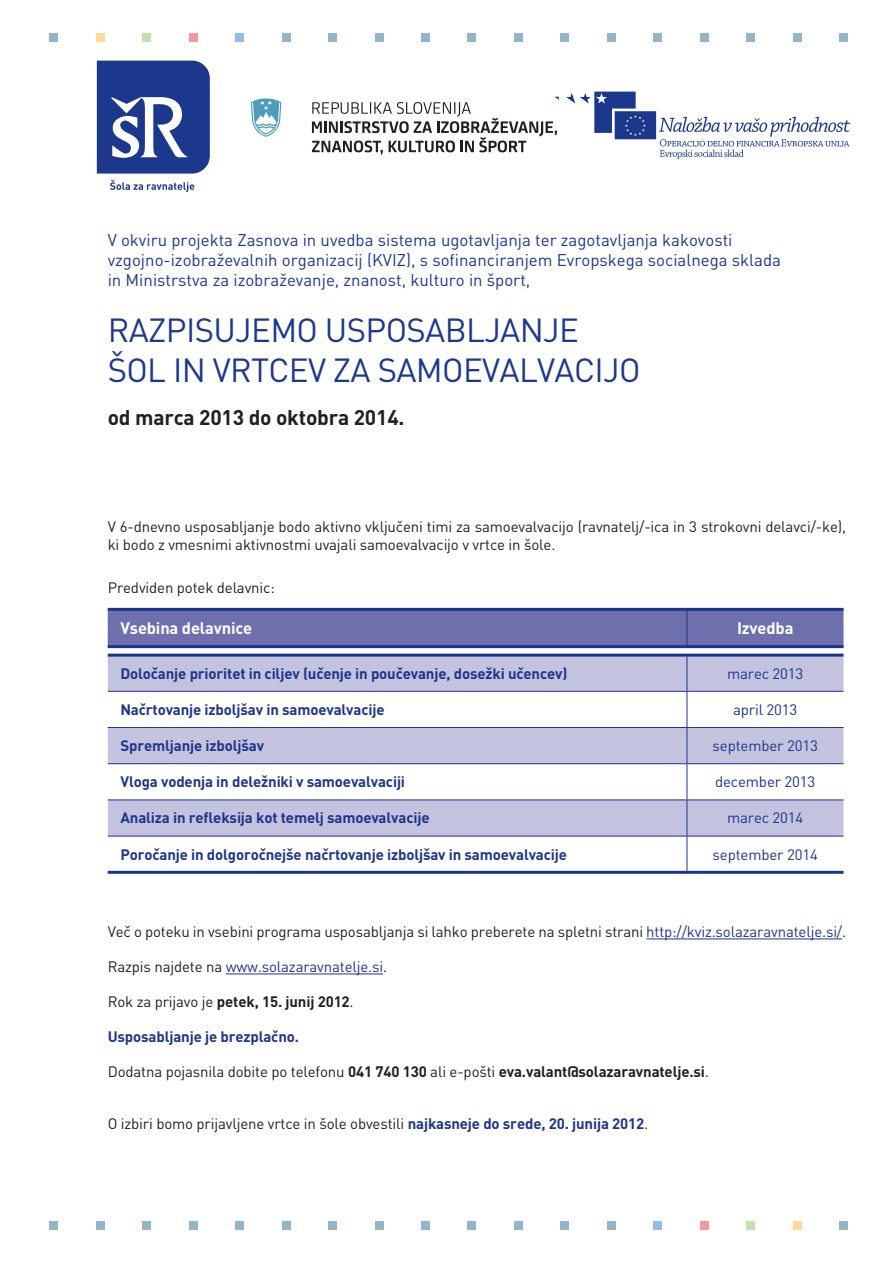
<style>
.page{position:relative;width:893px;height:1263px;background:#fff}
.page>*{position:absolute;margin:0;border:0;box-sizing:border-box;transform-origin:0 0}
.t1{font:33px/39.6px "DI Ncr";letter-spacing:-.02em;color:#1b388c}
.t2{font:700 21px "DI Ncr";letter-spacing:-.01em;color:#231f20}
.t3{font:16.8px/20.1px "DI Ncr";color:#1b388c}
.t4{font:700 16.5px "DI Ncr";letter-spacing:-.01em;color:#fff}
.t5{font:15px/18px "DI Ncr";letter-spacing:-.01em;color:#231f20}
.t6{font:700 15px "DI Ncr";letter-spacing:-.01em;color:#1e358b}
.t7{font:15px "DI Ncr";letter-spacing:-.01em;color:#1e358b}
.t8{font:700 15px "DI Ncr";letter-spacing:-.01em;color:#231f20}
.s1{color:#1e358b}
.s2{color:#231f20}
.s3{font-weight:400}
.s4{font-weight:700}
.s5{font-weight:700;color:#1e358b}
</style>
<div class="page">
<div style="left:561px;top:1221px;width:8px;height:8px;background:#92b6c7"></div>
<div style="left:96px;top:1221px;width:8px;height:8px;background:#92b6c7"></div>
<div style="left:50px;top:1221px;width:8px;height:8px;background:#92b6c7"></div>
<div style="left:236px;top:1221px;width:8px;height:8px;background:#92b6c7"></div>
<div style="left:189px;top:1221px;width:8px;height:8px;background:#92b6c7"></div>
<div style="left:143px;top:1221px;width:8px;height:8px;background:#92b6c7"></div>
<div style="left:282px;top:1221px;width:8px;height:8px;background:#92b6c7"></div>
<div style="left:329px;top:1221px;width:8px;height:8px;background:#92b6c7"></div>
<div style="left:375px;top:1221px;width:8px;height:8px;background:#92b6c7"></div>
<div style="left:421px;top:1221px;width:9px;height:8px;background:#92b6c7"></div>
<div style="left:468px;top:1221px;width:8px;height:8px;background:#92b6c7"></div>
<div style="left:514px;top:1221px;width:8px;height:8px;background:#92b6c7"></div>
<div style="left:607px;top:1221px;width:8px;height:8px;background:#92b6c7"></div>
<div style="left:654px;top:1221px;width:8px;height:8px;background:#93bde5"></div>
<div style="left:700px;top:1221px;width:8px;height:8px;background:#f6989d"></div>
<div style="left:747px;top:1221px;width:8px;height:8px;background:#c2dfae"></div>
<div style="left:793px;top:1221px;width:8px;height:8px;background:#fed998"></div>
<div style="left:840px;top:1221px;width:8px;height:8px;background:#92b6c7"></div>
<div style="left:329px;top:33px;width:8px;height:8px;background:#92b6c7"></div>
<div style="left:793px;top:33px;width:8px;height:8px;background:#92b6c7"></div>
<div style="left:840px;top:33px;width:8px;height:8px;background:#92b6c7"></div>
<div style="left:654px;top:33px;width:8px;height:8px;background:#92b6c7"></div>
<div style="left:700px;top:33px;width:8px;height:8px;background:#92b6c7"></div>
<div style="left:747px;top:33px;width:8px;height:8px;background:#92b6c7"></div>
<div style="left:607px;top:33px;width:8px;height:8px;background:#92b6c7"></div>
<div style="left:561px;top:33px;width:8px;height:8px;background:#92b6c7"></div>
<div style="left:514px;top:33px;width:8px;height:8px;background:#92b6c7"></div>
<div style="left:468px;top:33px;width:8px;height:8px;background:#92b6c7"></div>
<div style="left:421px;top:33px;width:9px;height:8px;background:#92b6c7"></div>
<div style="left:375px;top:33px;width:8px;height:8px;background:#92b6c7"></div>
<div style="left:282px;top:33px;width:8px;height:8px;background:#92b6c7"></div>
<div style="left:236px;top:33px;width:8px;height:8px;background:#93bde5"></div>
<div style="left:189px;top:33px;width:8px;height:8px;background:#f6989d"></div>
<div style="left:143px;top:33px;width:8px;height:8px;background:#c2dfae"></div>
<div style="left:96px;top:33px;width:8px;height:8px;background:#fed998"></div>
<div style="left:50px;top:33px;width:8px;height:8px;background:#92b6c7"></div>
<svg style="left:110px;top:180px;width:84px;height:12px"></svg>
<svg style="left:97px;top:61px;width:113px;height:113px"></svg>
<svg style="left:251px;top:98px;width:30px;height:39px"></svg>
<svg style="left:312px;top:92px;width:538px;height:67px"></svg>
<hr style="left:646px;top:938px;width:196px;height:1px;background:#1e358b">
<hr style="left:226px;top:973px;width:157px;height:1px;background:#1e358b">
<div style="left:108px;top:611px;width:735px;height:34px;background:#6e70ae"></div>
<svg style="left:108px;top:657px;width:735px;height:179px;fill:#c4c3df"></svg>
<div style="left:108px;top:728px;width:735px;height:35px;background:#c4c4df"></div>
<hr style="left:687px;top:611px;width:1px;height:34px;background:#1e358b">
<hr style="left:687px;top:657px;width:1px;height:34px;background:#1e358b">
<hr style="left:108px;top:691px;width:579px;height:1px;background:#1e358b">
<hr style="left:687px;top:691px;width:156px;height:1px;background:#1e358b">
<hr style="left:687px;top:692px;width:1px;height:35px;background:#1e358b">
<hr style="left:108px;top:727px;width:579px;height:1px;background:#1e358b">
<hr style="left:687px;top:727px;width:156px;height:1px;background:#1e358b">
<hr style="left:687px;top:728px;width:1px;height:35px;background:#1e358b">
<hr style="left:108px;top:763px;width:579px;height:1px;background:#1e358b">
<hr style="left:687px;top:763px;width:156px;height:1px;background:#1e358b">
<hr style="left:687px;top:764px;width:1px;height:35px;background:#1e358b">
<hr style="left:108px;top:799px;width:579px;height:1px;background:#1e358b">
<hr style="left:687px;top:799px;width:156px;height:1px;background:#1e358b">
<hr style="left:687px;top:800px;width:1px;height:36px;background:#1e358b">
<hr style="left:108px;top:836px;width:579px;height:1px;background:#1e358b">
<hr style="left:687px;top:836px;width:156px;height:1px;background:#1e358b">
<hr style="left:687px;top:836px;width:1px;height:35px;background:#1e358b">
<hr style="left:108px;top:608px;width:579px;height:3px;background:#1e358b">
<hr style="left:687px;top:608px;width:156px;height:3px;background:#1e358b">
<hr style="left:108px;top:871px;width:579px;height:3px;background:#1e358b">
<hr style="left:687px;top:871px;width:156px;height:3px;background:#1e358b">
<hr style="left:108px;top:645px;width:579px;height:3px;background:#1e358b">
<hr style="left:687px;top:645px;width:156px;height:3px;background:#1e358b">
<hr style="left:108px;top:654px;width:579px;height:3px;background:#1e358b">
<hr style="left:687px;top:654px;width:156px;height:3px;background:#1e358b">
<p class="t3" style="left:108px;top:229px;width:675px">V okviru projekta Zasnova in uvedba sistema ugotavljanja ter zagotavljanja kakovosti vzgojno-izobraževalnih organizacij (KVIZ), s sofinanciranjem Evropskega socialnega sklada in Ministrstva za izobraževanje, znanost, kulturo in šport,</p>
<h1 class="t1" style="left:108px;top:310px;width:534px">RAZPISUJEMO USPOSABLJANJE<br>ŠOL IN VRTCEV ZA SAMOEVALVACIJO</h1>
<h2 class="t2" style="left:108px;top:403px;width:298px">od marca 2013 do oktobra 2014.</h2>
<p class="t5" style="left:108px;top:517px;width:740px">V 6-dnevno usposabljanje bodo aktivno vključeni timi za samoevalvacijo (ravnatelj/-ica in 3 strokovni delavci/-ke), ki bodo z vmesnimi aktivnostmi uvajali samoevalvacijo v vrtce in šole.</p>
<p class="t5" style="left:108px;top:579px;width:169px">Predviden potek delavnic:</p>
<p class="t4" style="left:120px;top:617px;width:133px">Vsebina delavnice</p>
<p class="t4" style="left:737px;top:617px;width:58px">Izvedba</p>
<p class="t6" style="left:120px;top:663px;width:448px">Določanje prioritet in ciljev (učenje in poučevanje, dosežki učencev)</p>
<p class="t7" style="left:727px;top:664px;width:78px">marec 2013</p>
<p class="t6" style="left:120px;top:699px;width:266px">Načrtovanje izboljšav in samoevalvacije</p>
<p class="t7" style="left:733px;top:700px;width:66px">april 2013</p>
<p class="t6" style="left:120px;top:736px;width:145px">Spremljanje izboljšav</p>
<p class="t7" style="left:713px;top:736px;width:107px">september 2013</p>
<p class="t6" style="left:120px;top:772px;width:286px">Vloga vodenja in deležniki v samoevalvaciji</p>
<p class="t7" style="left:715px;top:772px;width:102px">december 2013</p>
<p class="t6" style="left:120px;top:808px;width:311px">Analiza in refleksija kot temelj samoevalvacije</p>
<p class="t7" style="left:727px;top:808px;width:78px">marec 2014</p>
<p class="t6" style="left:120px;top:844px;width:448px">Poročanje in dolgoročnejše načrtovanje izboljšav in samoevalvacije</p>
<p class="t7" style="left:713px;top:845px;width:107px">september 2014</p>
<p class="t5" style="left:108px;top:922px;width:740px">Več o poteku in vsebini programa usposabljanja si lahko preberete na spletni strani <span class="s1">http://kviz.solazaravnatelje.si/</span>.</p>
<p class="t7" style="left:108px;top:957px;width:281px"><span class="s2">Razpis najdete na</span> www.solazaravnatelje.si<span class="s2">.</span></p>
<p class="t8" style="left:108px;top:992px;width:247px"><span class="s3">Rok za prijavo je</span> petek, 15. junij 2012<span class="s3">.</span></p>
<p class="t6" style="left:108px;top:1027px;width:193px">Usposabljanje je brezplačno.</p>
<p class="t5" style="left:108px;top:1062px;width:603px">Dodatna pojasnila dobite po telefonu <span class="s4">041 740 130</span> ali e-pošti <span class="s4">eva.valant@solazaravnatelje.si</span>.</p>
<p class="t5" style="left:108px;top:1114px;width:542px">O izbiri bomo prijavljene vrtce in šole obvestili <span class="s5">najkasneje do srede, 20. junija 2012</span>.</p>
</div>
